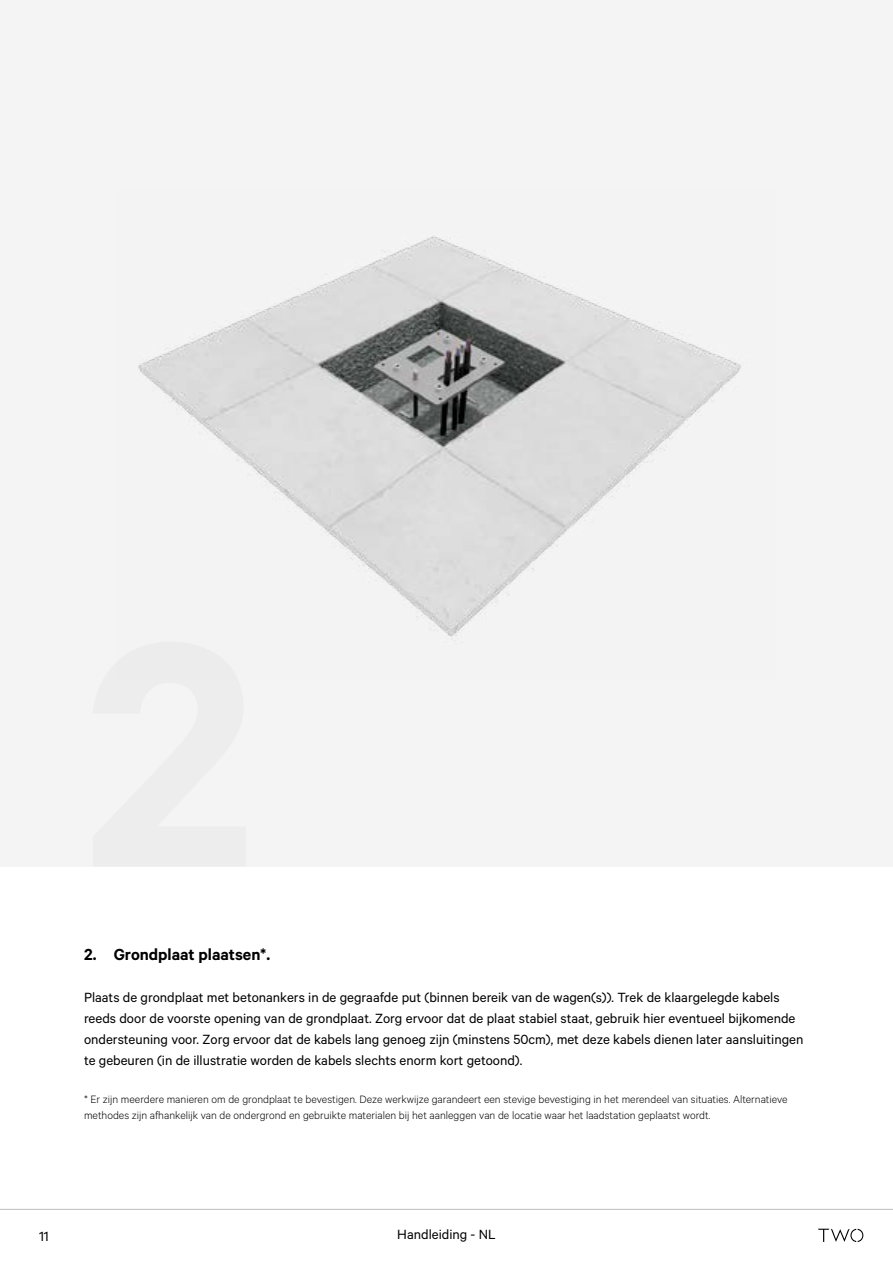
<style>
.page{position:relative;width:893px;height:1263px;background:#fff}
.page>*{position:absolute;margin:0;border:0;box-sizing:border-box;transform-origin:0 0}
.t1{font:600 18px "Calibre";color:#000}
.t2{font:15px/21px "Calibre";color:#000}
.t3{font:300 12px/16.5px "Calibre";color:#000}
</style>
<div class="page">
<svg style="left:818px;top:1229px;width:45px;height:13px"></svg>
<hr style="left:0;top:1209px;width:893px;height:1px;background:#bcbec0">
<div style="left:0;top:0;width:893px;height:866px;background:#f4f4f4"></div>
<img style="left:138px;top:236px;width:603px;height:405px">
<p class="t1" style="left:84px;top:944px;width:188px">2. Grondplaat plaatsen*.</p>
<p class="t2" style="left:84px;top:986px;width:721px">Plaats de grondplaat met betonankers in de gegraafde put (binnen bereik van de wagen(s)). Trek de klaargelegde kabels reeds door de voorste opening van de grondplaat. Zorg ervoor dat de plaat stabiel staat, gebruik hier eventueel bijkomende ondersteuning voor. Zorg ervoor dat de kabels lang genoeg zijn (minstens 50cm), met deze kabels dienen later aansluitingen te gebeuren (in de illustratie worden de kabels slechts enorm kort getoond).</p>
<p class="t3" style="left:84px;top:1090px;width:705px">* Er zijn meerdere manieren om de grondplaat te bevestigen. Deze werkwijze garandeert een stevige bevestiging in het merendeel van situaties. Alternatieve methodes zijn afhankelijk van de ondergrond en gebruikte materialen bij het aanleggen van de locatie waar het laadstation geplaatst wordt.</p>
<p class="t2" style="left:39px;top:1225px;width:11px">11</p>
<p class="t2" style="left:397px;top:1223px;width:100px">Handleiding - NL</p>
</div>
